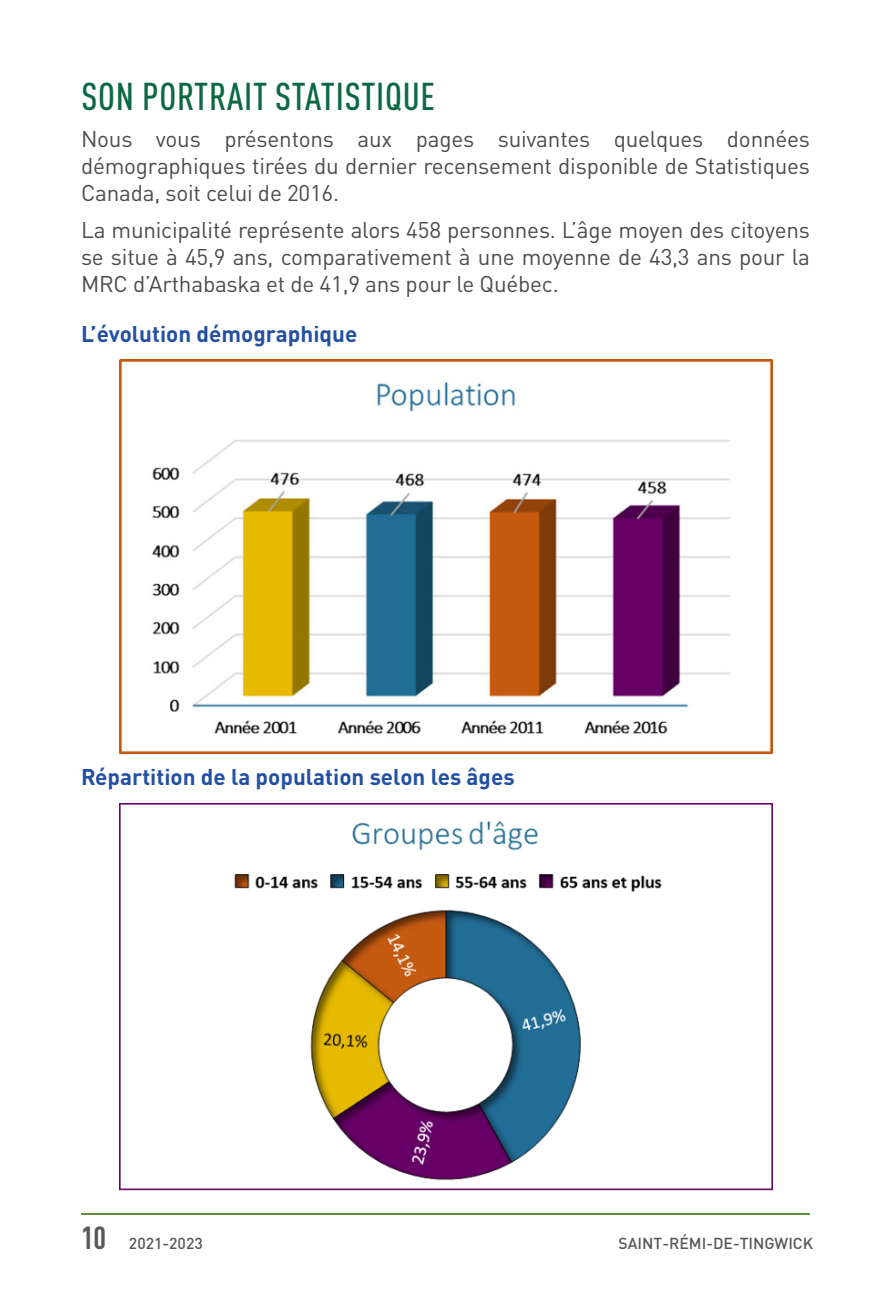
<style>
.page{position:relative;width:891px;height:1296px;background:#fff}
.page>*{position:absolute;margin:0;border:0;box-sizing:border-box;transform-origin:0 0}
.sous-titre{font:500 condensed 38.25px "DIN Pro";letter-spacing:.02em;color:#0d6845}
.texte_reg{font:22.5px/27px "DIN Pro";letter-spacing:-.01em;color:#4b4c4d;text-align:justify}
.texte_reg-2{font:700 22.5px "DIN Pro";color:#2450a2}
.t1{font:500 15.75px "DIN";color:#57585a}
.s1{font-family:"DIN Pro";font-weight:700;font-stretch:condensed;font-size:31.5px}
</style>
<div class="page">
<hr style="left:81px;top:1214px;width:729px;height:1px;background:#5e913e">
<img style="left:119px;top:360px;width:654px;height:394px">
<img style="left:119px;top:803px;width:654px;height:388px">
<p class="sous-titre" style="left:81px;top:68px;width:355px">SON PORTRAIT STATISTIQUE</p>
<p class="texte_reg" style="left:81px;top:123px;width:731px">Nous vous présentons aux pages suivantes quelques données démographiques tirées du dernier recensement disponible de Statistiques Canada, soit celui de 2016.</p>
<p class="texte_reg" style="left:81px;top:214px;width:731px">La municipalité représente alors 458 personnes. L’âge moyen des citoyens se situe à 45,9 ans, comparativement à une moyenne de 43,3 ans pour la MRC d’Arthabaska et de 41,9 ans pour le Québec.</p>
<p class="texte_reg-2" style="left:81px;top:315px;width:278px">L’évolution démographique</p>
<p class="texte_reg-2" style="left:81px;top:758px;width:435px">Répartition de la population selon les âges</p>
<p class="t1" style="left:81px;top:1233px;width:123px"><span class="s1">10</span> 2021-2023</p>
<p class="t1" style="left:618px;top:1233px;width:196px">SAINT-RÉMI-DE-TINGWICK</p>
</div>
